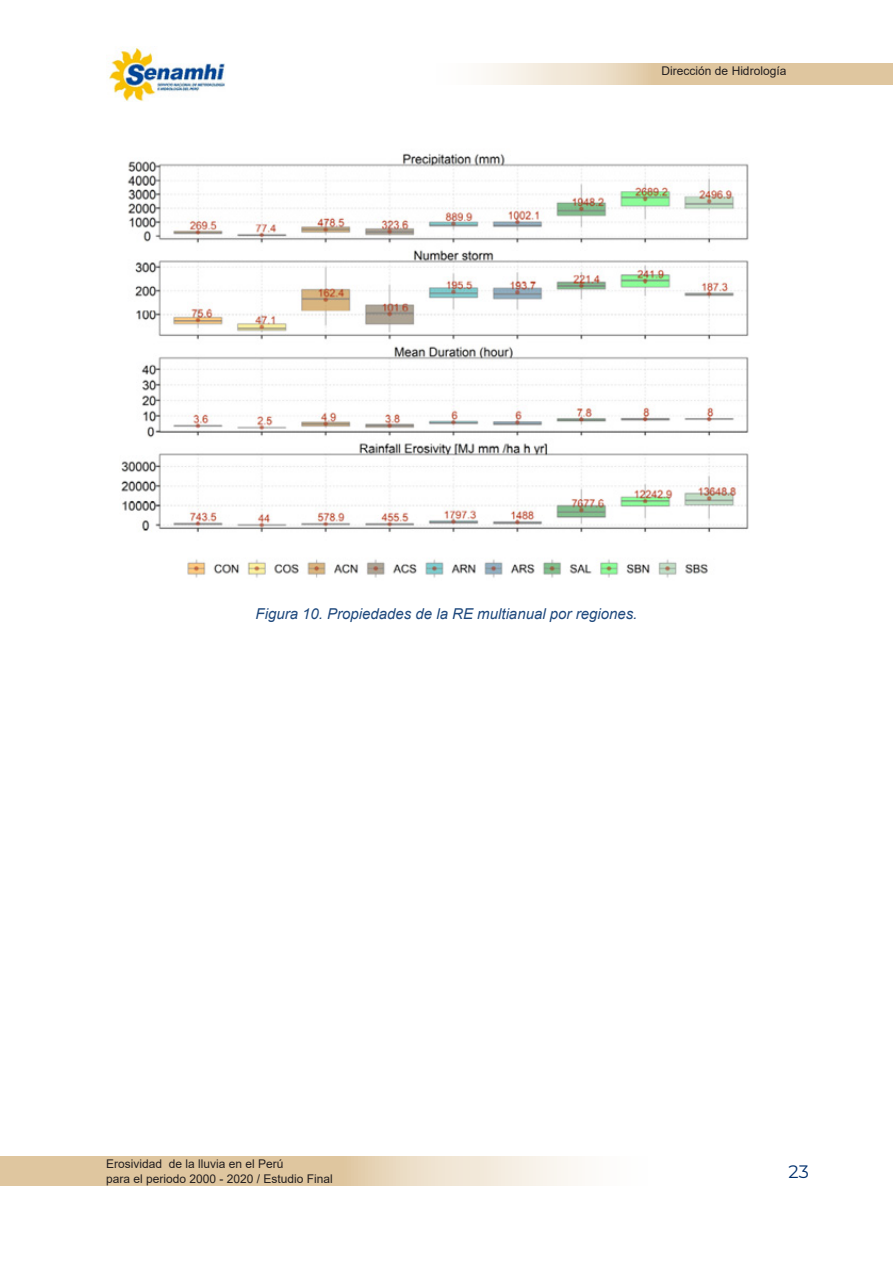
<style>
.page{position:relative;width:893px;height:1263px;background:#fff}
.page>*{position:absolute;margin:0;border:0;box-sizing:border-box;transform-origin:0 0}
.t1{font:18px "Montserrat";color:#00306d}
.t2{font:italic 15px "Arial";color:#1f497d}
.t3{font:12px/14.4px "Arial";color:#231f20}
</style>
<div class="page">
<svg style="left:1px;top:1156px;width:577px;height:30px;background:#e5d2b4"></svg>
<svg style="left:486px;top:63px;width:407px;height:21px;background:#e6d2b4"></svg>
<img style="left:107px;top:46px;width:118px;height:55px">
<hr style="left:0;top:1156px;width:1px;height:30px;background:#dfc69f">
<img style="left:121px;top:153px;width:628px;height:425px">
<p class="t3" style="left:662px;top:63px;width:126px">Dirección de Hidrología</p>
<p class="t2" style="left:256px;top:604px;width:383px">Figura 10. Propiedades de la RE multianual por regiones.</p>
<p class="t3" style="left:106px;top:1157px;width:228px">Erosividad de la lluvia en el Perú<br>para el periodo 2000 - 2020 / Estudio Final</p>
<h1 class="t1" style="left:789px;top:1159px;width:22px">23</h1>
</div>
